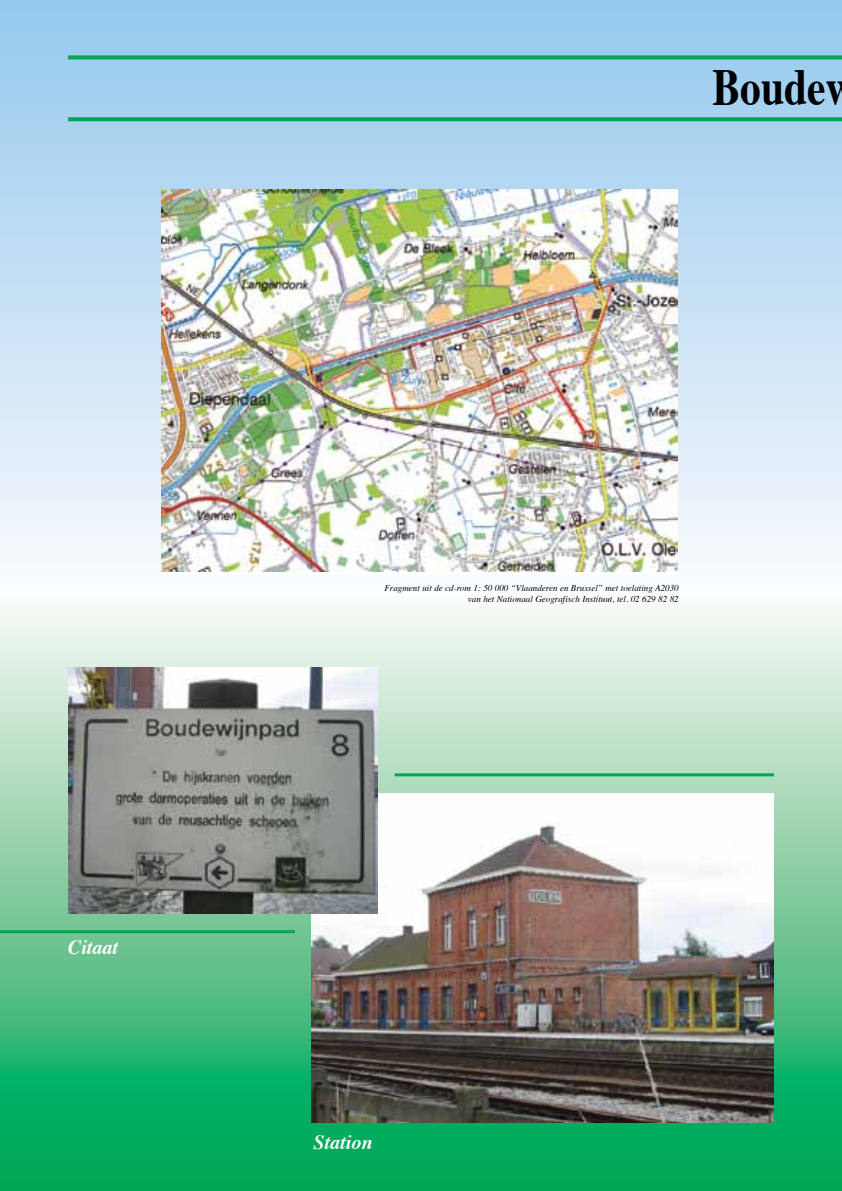
<style>
.page{position:relative;width:842px;height:1191px;background:#fff}
.page>*{position:absolute;margin:0;border:0;box-sizing:border-box;transform-origin:0 0}
.t1{font:700 52px "Times";color:#000;scale:.8 1}
.t2{font:italic 700 20px "Times";color:#fff}
.t3{font:italic 9px/10.8px "Times";color:#000;text-align:right}
</style>
<div class="page">
<svg style="left:0;top:609px;width:842px;height:582px;background:#76cc9f"></svg>
<div style="left:0;top:0;width:842px;height:595px;background:linear-gradient(to bottom,#94c8ed,#fbfbfe)"></div>
<svg style="left:68px;top:55px;width:774px;height:4px;background:#10aa61"></svg>
<svg style="left:68px;top:117px;width:774px;height:4px;background:#0ba95b"></svg>
<hr style="left:0;top:930px;width:295px;height:3px;background:#00a651">
<hr style="left:395px;top:773px;width:379px;height:3px;background:#00a651">
<img style="left:312px;top:794px;width:462px;height:329px">
<img style="left:68px;top:667px;width:309px;height:246px">
<img style="left:162px;top:190px;width:516px;height:382px">
<h2 class="t2" style="left:68px;top:928px;width:52px">Citaat</h2>
<h1 class="t1" style="left:712px;top:37px;width:181px">Boudew</h1>
<p class="t3" style="left:384px;top:582px;width:296px">Fragment uit de cd-rom 1: 50 000 “Vlaanderen en Brussel” met toelating A2030 van het Nationaal Geografisch Instituut, tel. 02 629 82 82</p>
<h2 class="t2" style="left:313px;top:1123px;width:60px">Station</h2>
</div>
